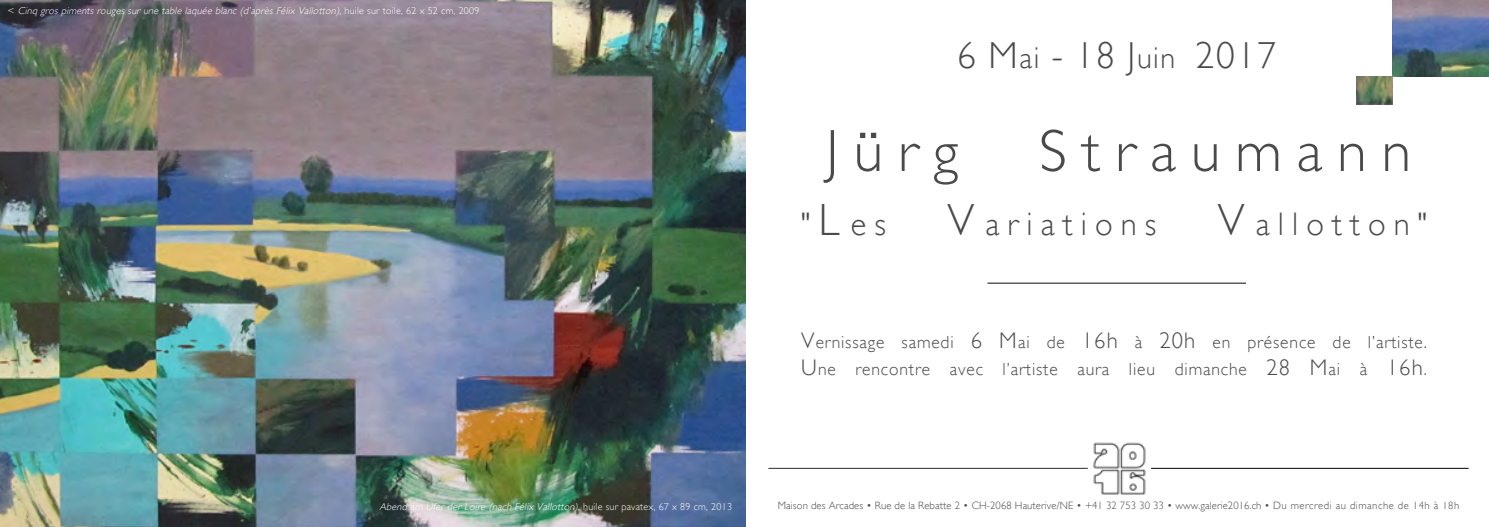
<style>
.page{position:relative;width:1489px;height:527px;background:#fff}
.page>*{position:absolute;margin:0;border:0;box-sizing:border-box;transform-origin:0 0}
.t1{font:300 60px "Gill Sans";letter-spacing:.25em;color:#4a4a49}
.t2{font:300 37.5px "Gill Sans";letter-spacing:.05em;color:#4a4a49}
.t3{font:300 32.5px "Gill Sans";letter-spacing:.25em;color:#4a4a49}
.t4{font:300 17.5px/27.5px "Gill Sans";letter-spacing:.05em;color:#4a4a49}
.t5{font:300 10.62px "Gill Sans";letter-spacing:.01em;color:#4a4a49}
.t6{font:italic 300 10px "Gill Sans";color:#fff}
.s1{font-style:normal}
.s2{font-size:30px}
.s3{font-size:45px}
.s4{font-size:22.5px}
</style>
<div class="page">
<img style="left:0;top:0;width:745px;height:526px">
<img style="left:1093px;top:442px;width:53px;height:53px">
<hr style="left:768px;top:467px;width:319px;height:1px;background:#000">
<hr style="left:1150px;top:467px;width:318px;height:1px;background:#000">
<hr style="left:987px;top:282px;width:258px;height:1px;background:#3c3c3b">
<img style="left:1392px;top:0;width:96px;height:76px">
<img style="left:1356px;top:76px;width:36px;height:28px">
<p class="t6" style="left:8px;top:5px;width:473px"><span class="s1">&lt;</span> Cinq gros piments rouges sur une table laquée blanc (d’après Félix Vallotton)<span class="s1">, h u i l e s u r t o i l e , 6 2 x 5 2 c m , 2 0 0 9</span></p>
<h2 class="t2" style="left:957px;top:34px;width:320px">6 M<span class="s2">ai</span> - 18 J<span class="s2">uin</span> 2017</h2>
<h1 class="t1" style="left:826px;top:115px;width:134px">Jürg</h1>
<h1 class="t1" style="left:1038px;top:115px;width:373px">Straumann</h1>
<h3 class="t3" style="left:801px;top:205px;width:86px">"<span class="s3">L</span>es</h3>
<h3 class="t3" style="left:947px;top:205px;width:210px"><span class="s3">V</span>ariations</h3>
<h3 class="t3" style="left:1217px;top:205px;width:210px"><span class="s3">V</span>allotton"</h3>
<h3 class="t4" style="left:801px;top:327px;width:627px"><span class="s4">V</span>ernissage samedi <span class="s4">6 M</span>ai de <span class="s4">16h</span> à <span class="s4">20h</span> en présence de l’artiste.<br><span class="s4">U</span>ne rencontre avec l’artiste aura lieu dimanche <span class="s4">28 M</span>ai à <span class="s4">16h</span>.</h3>
<p class="t6" style="left:379px;top:500px;width:354px">Abend am Ufer der Loire (nach Félix Vallotton)<span class="s1">, h u i l e s u r p av at e x , 6 7 x 8 9 c m , 2 0 1 3</span></p>
<p class="t5" style="left:777px;top:499px;width:683px">Maison des Arcades • Rue de la Rebatte 2 • CH-2068 Hauterive/NE • +41 32 753 30 33 • www.galerie2016.ch • Du mercredi au dimanche de 14h à 18h</p>
</div>
